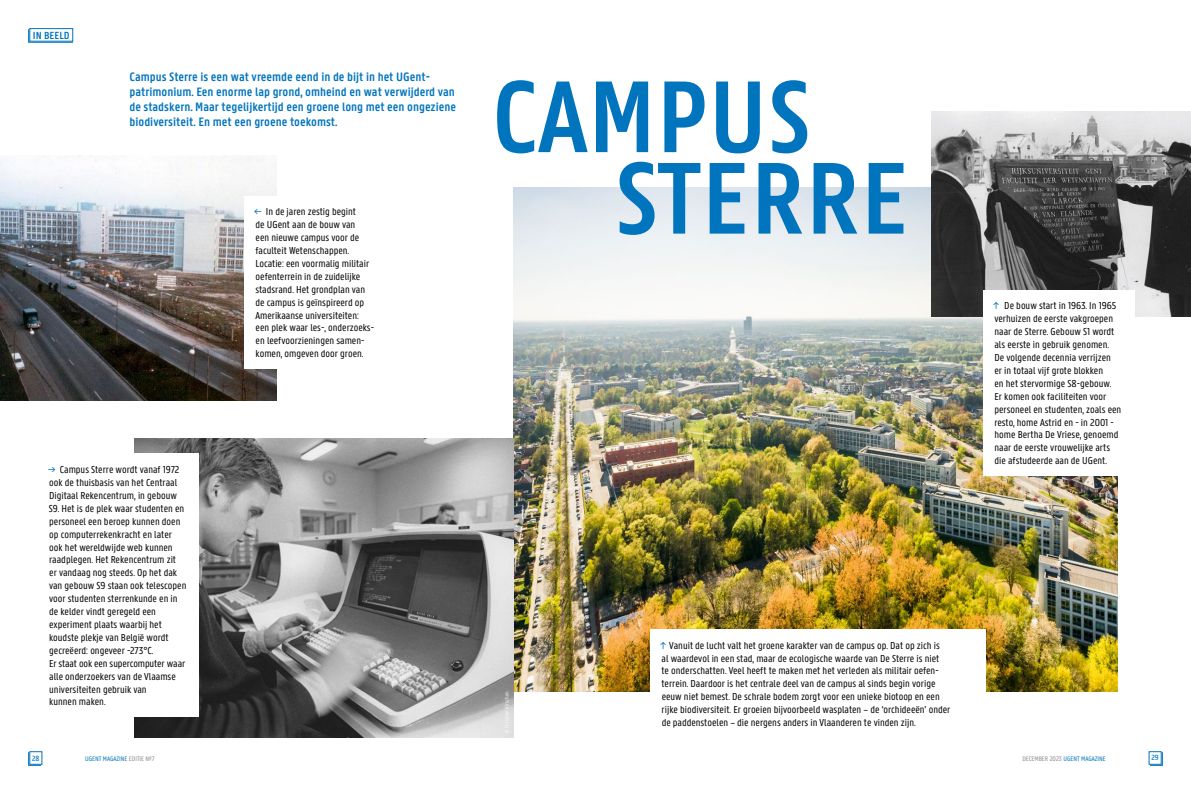
<style>
.page{position:relative;width:1191px;height:794px;background:#fff}
.page>*{position:absolute;margin:0;border:0;box-sizing:border-box;transform-origin:0 0}
.t1{font:600 108.6px "U Gent Panno Text";color:#0074bd}
.t2{font:600 13px/15px "U Gent Panno Text";color:#0074bd}
.t3{font:600 11px "U Gent Panno Text";color:#0074bd}
.t4{font:10.8px/12.9px "U Gent Panno Text";color:#000}
.t5{font:500 8px "U Gent Panno Text";color:#0074bd}
.t6{font:7px "U Gent Panno Text";color:#0074bd}
.s1{color:#0074bd}
.s2{color:#878988}
</style>
<div class="page">
<img style="left:514px;top:188px;width:603px;height:503px">
<svg style="left:41px;top:751px;width:1px;height:13px"></svg>
<svg style="left:28px;top:751px;width:13px;height:15px"></svg>
<svg style="left:1148px;top:751px;width:1px;height:13px"></svg>
<svg style="left:1149px;top:751px;width:13px;height:15px"></svg>
<img style="left:931px;top:111px;width:260px;height:205px">
<div style="left:982px;top:290px;width:152px;height:185px;background:#fff"></div>
<img style="left:0;top:156px;width:276px;height:244px">
<img style="left:134px;top:439px;width:380px;height:298px">
<div style="left:244px;top:196px;width:139px;height:173px;background:#fff"></div>
<div style="left:650px;top:629px;width:335px;height:108px;background:#fff"></div>
<div style="left:37px;top:454px;width:161px;height:262px;background:#fff"></div>
<div style="left:30px;top:28px;width:43px;height:13px;border:1px solid #0074bd"></div>
<svg style="left:28px;top:29px;width:45px;height:14px"></svg>
<p class="t3" style="left:33px;top:28px;width:38px">IN BEELD</p>
<p class="t2" style="left:129px;top:69px;width:328px">Campus Sterre is een wat vreemde eend in de bijt in het UGent&shy;patrimonium. Een enorme lap grond, omheind en wat verwijderd van de stadskern. Maar tegelijkertijd een groene long met een ongeziene biodiversiteit. En met een groene toekomst.</p>
<p class="t4" style="left:254px;top:205px;width:121px"><span class="s1">←</span> In de jaren zestig begint<br>de UGent aan de bouw van<br>een nieuwe campus voor de faculteit Wetenschappen.<br>Locatie: een voormalig militair oefenterrein in de zuidelijke stadsrand. Het grondplan van de campus is geïnspireerd op<br>Amerikaanse universiteiten:<br>een plek waar les-, onderzoeks&shy;en leefvoorzieningen samen&shy;komen, omgeven door groen.</p>
<h1 class="t1" style="left:492px;top:51px;width:322px">CAMPUS</h1>
<h1 class="t1" style="left:614px;top:133px;width:296px">STERRE</h1>
<p class="t4" style="left:48px;top:463px;width:140px"><span class="s1">→</span> Campus Sterre wordt vanaf 1972 ook de thuisbasis van het Centraal<br>Digitaal Rekencentrum, in gebouw<br>S9. Het is de plek waar studenten en personeel een beroep kunnen doen op computerrekenkracht en later ook het wereldwijde web kunnen raadplegen. Het Rekencentrum zit<br>er vandaag nog steeds. Op het dak van gebouw S9 staan ook telescopen voor studenten sterrenkunde en in de kelder vindt geregeld een experiment plaats waarbij het koudste plekje van België wordt gecreëerd: ongeveer -273°C.<br>Er staat ook een supercomputer waar alle onderzoekers van de Vlaamse universiteiten gebruik van<br>kunnen maken.</p>
<p class="t4" style="left:659px;top:638px;width:292px"><span class="s1">↑</span> Vanuit de lucht valt het groene karakter van de campus op. Dat op zich is<br>al waardevol in een stad, maar de ecologische waarde van De Sterre is niet<br>te onderschatten. Veel heeft te maken met het verleden als militair oefen&shy;terrein. Daardoor is het centrale deel van de campus al sinds begin vorige eeuw niet bemest. De schrale bodem zorgt voor een unieke biotoop en een rijke biodiversiteit. Er groeien bijvoorbeeld wasplaten – de ‘orchideeën’ onder de paddenstoelen – die nergens anders in Vlaanderen te vinden zijn.</p>
<p class="t4" style="left:992px;top:299px;width:130px"><span class="s1">↑</span> De bouw start in 1963. In 1965 verhuizen de eerste vakgroepen naar de Sterre. Gebouw S1 wordt als eerste in gebruik genomen.<br>De volgende decennia verrijzen<br>er in totaal vijf grote blokken<br>en het stervormige S8-gebouw.<br>Er komen ook faciliteiten voor personeel en studenten, zoals een resto, home Astrid en - in 2001 - home Bertha De Vriese, genoemd naar de eerste vrouwelijke arts die afstudeerde aan de UGent.</p>
<p class="t5" style="left:32px;top:753px;width:9px">28</p>
<p class="t5" style="left:1151px;top:753px;width:9px">29</p>
<p class="t6" style="left:85px;top:754px;width:71px">UGENT MAGAZINE <span class="s2">EDITIE №7</span></p>
<p class="t6" style="left:1022px;top:754px;width:85px"><span class="s2">DECEMBER 2023</span> UGENT MAGAZINE</p>
</div>
